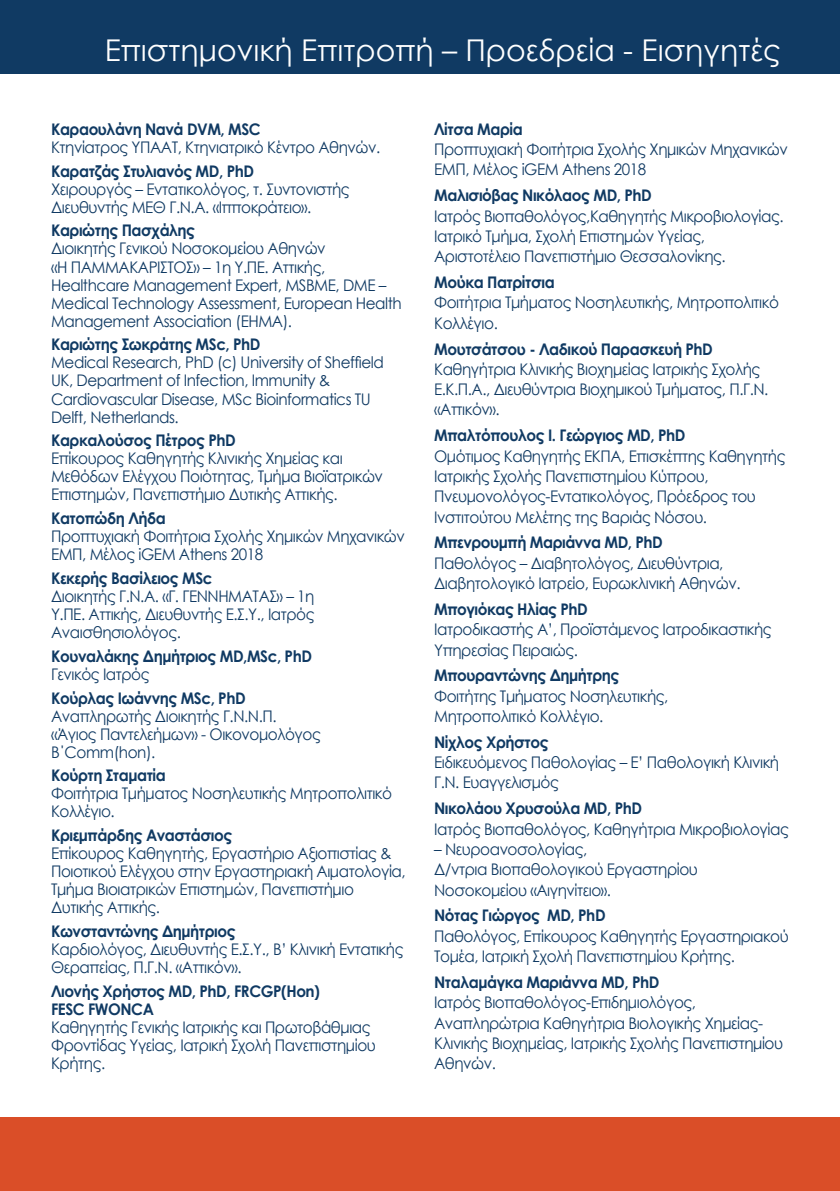
<style>
.page{position:relative;width:840px;height:1191px;background:#fff}
.page>*{position:absolute;margin:0;border:0;box-sizing:border-box;transform-origin:0 0}
.t1{font:30px "Century Gothic";color:#fff}
.t2{font:16px/18px "Century Gothic";letter-spacing:-.03em;color:#103a63;scale:.95 1}
.t3{font:700 16px/18px "Century Gothic";letter-spacing:-.03em;color:#103a63;scale:.95 1}
</style>
<div class="page">
<div style="left:0;top:0;width:839px;height:74px;background:#103a63"></div>
<div style="left:0;top:1117px;width:839px;height:74px;background:#da4e28"></div>
<h1 class="t1" style="left:105px;top:29px;width:677px">Επιστημονική Επιτροπή – Προεδρεία - Εισηγητές</h1>
<p class="t3" style="left:51px;top:119px;width:222px">Καραουλάνη Νανά DVM, MSC</p>
<p class="t2" style="left:51px;top:138px;width:348px">Κτηνίατρος ΥΠΑΑΤ, Κτηνιατρικό Κέντρο Αθηνών.</p>
<p class="t3" style="left:51px;top:161px;width:215px">Καρατζάς Στυλιανός MD, PhD</p>
<p class="t2" style="left:51px;top:180px;width:316px">Χειρουργός – Εντατικολόγος, τ. Συντονιστής<br>Διευθυντής ΜΕΘ Γ.Ν.Α. «Ιπποκράτειο».</p>
<p class="t3" style="left:51px;top:221px;width:153px">Καριώτης Πασχάλης</p>
<p class="t2" style="left:51px;top:239px;width:370px">Διοικητής Γενικού Νοσοκομείου Αθηνών<br>«Η ΠΑΜΜΑΚΑΡΙΣΤΟΣ» – 1η Υ.ΠΕ. Αττικής, Healthcare Management Expert, MSBME, DME – Medical Technology Assessment, European Health Management Association (EHMA).</p>
<p class="t3" style="left:51px;top:335px;width:222px">Καριώτης Σωκράτης MSc, PhD</p>
<p class="t2" style="left:51px;top:353px;width:352px">Medical Research, PhD (c) University of Sheffield UK, Department of Infection, Immunity &amp; Cardiovascular Disease, MSc Bioinformatics TU Delft, Netherlands.</p>
<p class="t3" style="left:51px;top:431px;width:196px">Καρκαλούσος Πέτρος PhD</p>
<p class="t2" style="left:51px;top:449px;width:351px">Επίκουρος Καθηγητής Κλινικής Χημείας και<br>Μεθόδων Ελέγχου Ποιότητας, Τμήμα Βιοϊατρικών<br>Επιστημών, Πανεπιστήμιο Δυτικής Αττικής.</p>
<p class="t3" style="left:51px;top:508px;width:122px">Κατοπώδη Λήδα</p>
<p class="t2" style="left:51px;top:527px;width:374px">Προπτυχιακή Φοιτήτρια Σχολής Χημικών Μηχανικών<br>ΕΜΠ, Μέλος iGEM Athens 2018</p>
<p class="t3" style="left:51px;top:568px;width:171px">Κεκερής Βασίλειος MSc</p>
<p class="t2" style="left:51px;top:587px;width:279px;text-align:justify">Διοικητής Γ.Ν.Α. «Γ. ΓΕΝΝΗΜΑΤΑΣ» – 1η Υ.ΠΕ. Αττικής, Διευθυντής Ε.Σ.Υ., Ιατρός Αναισθησιολόγος.</p>
<p class="t3" style="left:51px;top:646px;width:276px">Κουναλάκης Δημήτριος MD,MSc, PhD</p>
<p class="t2" style="left:51px;top:665px;width:105px">Γενικός Ιατρός</p>
<p class="t3" style="left:51px;top:688px;width:206px">Κούρλας Ιωάννης MSc, PhD</p>
<p class="t2" style="left:51px;top:706px;width:285px">Αναπληρωτής Διοικητής Γ.Ν.Ν.Π. «Άγιος Παντελεήμων» - Οικονομολόγος<br>Β΄Comm(hon).</p>
<p class="t3" style="left:51px;top:766px;width:122px">Κούρτη Σταματία</p>
<p class="t2" style="left:51px;top:784px;width:360px">Φοιτήτρια Τμήματος Νοσηλευτικής Μητροπολιτικό<br>Κολλέγιο.</p>
<p class="t3" style="left:51px;top:825px;width:192px">Κριεμπάρδης Αναστάσιος</p>
<p class="t2" style="left:51px;top:844px;width:374px">Επίκουρος Καθηγητής, Εργαστήριο Αξιοπιστίας &amp; Ποιοτικού Ελέγχου στην Εργαστηριακή Αιματολογία, Τμήμα Βιοιατρικών Επιστημών, Πανεπιστήμιο Δυτικής Αττικής.</p>
<p class="t3" style="left:51px;top:921px;width:196px">Κωνσταντώνης Δημήτριος</p>
<p class="t2" style="left:51px;top:940px;width:372px">Καρδιολόγος, Διευθυντής Ε.Σ.Υ., Β’ Κλινική Εντατικής<br>Θεραπείας, Π.Γ.Ν. «Αττικόν».</p>
<p class="t3" style="left:51px;top:981px;width:284px">Λιονής Χρήστος MD, PhD, FRCGP(Hon)<br>FESC FWONCA</p>
<p class="t2" style="left:51px;top:1018px;width:343px">Καθηγητής Γενικής Ιατρικής και Πρωτοβάθμιας<br>Φροντίδας Υγείας, Ιατρική Σχολή Πανεπιστημίου<br>Κρήτης.</p>
<p class="t3" style="left:434px;top:119px;width:95px">Λίτσα Μαρία</p>
<p class="t2" style="left:434px;top:139px;width:374px;line-height:20.2px">Προπτυχιακή Φοιτήτρια Σχολής Χημικών Μηχανικών<br>ΕΜΠ, Μέλος iGEM Athens 2018</p>
<p class="t3" style="left:434px;top:186px;width:230px">Μαλισιόβας Νικόλαος MD, PhD</p>
<p class="t2" style="left:434px;top:205px;width:369px;line-height:20.2px">Ιατρός Βιοπαθολόγος,Καθηγητής Μικροβιολογίας.<br>Ιατρικό Τμήμα, Σχολή Επιστημών Υγείας,<br>Αριστοτέλειο Πανεπιστήμιο Θεσσαλονίκης.</p>
<p class="t3" style="left:434px;top:273px;width:128px">Μούκα Πατρίτσια</p>
<p class="t2" style="left:434px;top:292px;width:364px;line-height:20.2px">Φοιτήτρια Τμήματος Νοσηλευτικής, Μητροπολιτικό<br>Κολλέγιο.</p>
<p class="t3" style="left:434px;top:339px;width:295px">Μουτσάτσου - Λαδικού Παρασκευή PhD</p>
<p class="t2" style="left:434px;top:359px;width:353px;line-height:20.2px">Καθηγήτρια Κλινικής Βιοχημείας Ιατρικής Σχολής<br>Ε.Κ.Π.Α., Διευθύντρια Βιοχημικού Τμήματος, Π.Γ.Ν. «Αττικόν».</p>
<p class="t3" style="left:434px;top:426px;width:266px">Μπαλτόπουλος Ι. Γεώργιος MD, PhD</p>
<p class="t2" style="left:434px;top:445px;width:371px;line-height:20.2px">Ομότιμος Καθηγητής ΕΚΠΑ, Επισκέπτης Καθηγητής Ιατρικής Σχολής Πανεπιστημίου Κύπρου, Πνευμονολόγος-Εντατικολόγος, Πρόεδρος του Ινστιτούτου Μελέτης της Βαριάς Νόσου.</p>
<p class="t3" style="left:434px;top:533px;width:242px">Μπενρουμπή Μαριάννα MD, PhD</p>
<p class="t2" style="left:434px;top:552px;width:324px;line-height:20.2px">Παθολόγος – Διαβητολόγος, Διευθύντρια,<br>Διαβητολογικό Ιατρείο, Ευρωκλινική Αθηνών.</p>
<p class="t3" style="left:434px;top:599px;width:163px">Μπογιόκας Ηλίας PhD</p>
<p class="t2" style="left:434px;top:619px;width:356px;line-height:20.2px">Ιατροδικαστής Α’, Προϊστάμενος Ιατροδικαστικής<br>Υπηρεσίας Πειραιώς.</p>
<p class="t3" style="left:434px;top:666px;width:196px">Μπουραντώνης Δημήτρης</p>
<p class="t2" style="left:434px;top:685px;width:248px;line-height:20.2px">Φοιτήτης Τμήματος Νοσηλευτικής,<br>Μητροπολιτικό Κολλέγιο.</p>
<p class="t3" style="left:434px;top:732px;width:122px">Νίχλος Χρήστος</p>
<p class="t2" style="left:434px;top:752px;width:364px;line-height:20.2px">Ειδικευόμενος Παθολογίας – Ε’ Παθολογική Κλινική<br>Γ.Ν. Ευαγγελισμός</p>
<p class="t3" style="left:434px;top:799px;width:220px">Νικολάου Χρυσούλα MD, PhD</p>
<p class="t2" style="left:434px;top:819px;width:374px">Ιατρός Βιοπαθολόγος, Καθηγήτρια Μικροβιολογίας</p>
<p class="t2" style="left:434px;top:839px;width:279px;line-height:20.2px">– Νευροανοσολογίας,<br>Δ/ντρια Βιοπαθολογικού Εργαστηρίου<br>Νοσοκομείου «Αιγηνίτειο».</p>
<p class="t3" style="left:434px;top:906px;width:182px">Νότας Γιώργος MD, PhD</p>
<p class="t2" style="left:434px;top:925px;width:374px;line-height:20.2px">Παθολόγος, Επίκουρος Καθηγητής Εργαστηριακού<br>Τομέα, Ιατρική Σχολή Πανεπιστημίου Κρήτης.</p>
<p class="t3" style="left:434px;top:972px;width:238px">Νταλαμάγκα Μαριάννα MD, PhD</p>
<p class="t2" style="left:434px;top:992px;width:368px;line-height:20.2px">Ιατρός Βιοπαθολόγος-Επιδημιολόγος, Αναπληρώτρια Καθηγήτρια Βιολογικής Χημείας-Κλινικής Βιοχημείας, Ιατρικής Σχολής Πανεπιστημίου Αθηνών.</p>
</div>
